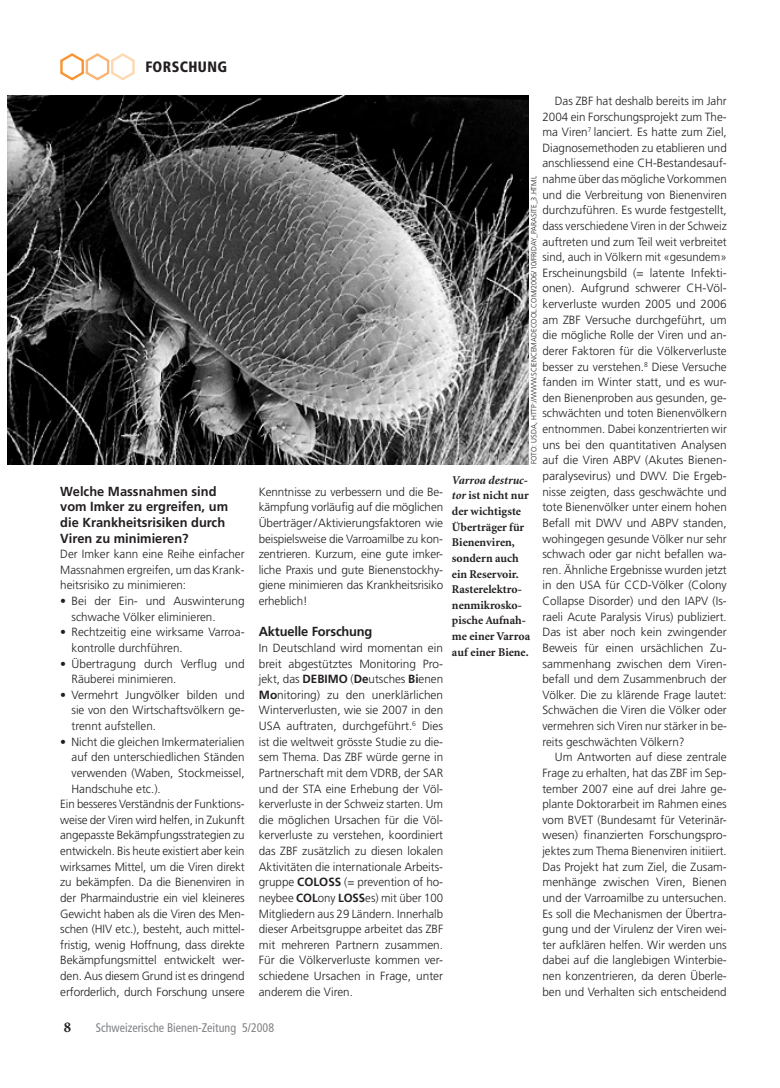
<style>
.page{position:relative;width:780px;height:1088px;background:#fff}
.page>*{position:absolute;margin:0;border:0;box-sizing:border-box;transform-origin:0 0}
.t1{font:900 condensed 15px "Frutiger";letter-spacing:.025em;color:#231f20;scale:.96 1}
.t2{font:700 13.12px/15.6px "Frutiger";color:#231f20}
.t3{font:condensed 12.5px "Frutiger";color:#808285;scale:.96 1}
.t4{font:300 11.88px/15.6px "Frutiger";color:#231f20;text-align:justify}
.t5{font:700 11.88px/15.6px "Minion";color:#231f20}
.t6{font:300 11.88px "Frutiger";color:#231f20;scale:.96 1}
.t7{font:300 7.5px "Frutiger";color:#231f20}
.s1{font-weight:700}
.s2{font-style:italic}
</style>
<div class="page">
<svg style="left:60px;top:53px;width:75px;height:28px"></svg>
<img style="left:7px;top:96px;width:521px;height:368px">
<p class="t1" style="left:145px;top:58px;width:86px">FORSCHUNG</p>
<p class="t2" style="left:60px;top:483px;width:169px">Welche Massnahmen sind vom Imker zu ergreifen, um die Krankheitsrisiken durch<br>Viren zu minimieren?</p>
<p class="t4" style="left:60px;top:546px;width:186px">Der Imker kann eine Reihe einfacher Massnahmen ergreifen, um das Krank&shy;heitsrisiko zu minimieren:</p>
<p class="t4" style="left:71px;top:593px;width:174px;text-indent:-11px">• Bei der Ein- und Auswinterung schwache Völker eliminieren.</p>
<p class="t4" style="left:71px;top:624px;width:175px;text-indent:-11px">• Rechtzeitig eine wirksame Varroa&shy;kontrolle durchführen.</p>
<p class="t4" style="left:71px;top:656px;width:175px;text-indent:-11px">• Übertragung durch Verflug und<br>Räuberei minimieren.</p>
<p class="t4" style="left:71px;top:687px;width:175px;text-indent:-11px">• Vermehrt Jungvölker bilden und sie von den Wirtschaftsvölkern ge&shy;trennt aufstellen.</p>
<p class="t4" style="left:60px;top:734px;width:186px">• Nicht die gleichen Imkermaterialien</p>
<p class="t4" style="left:71px;top:749px;width:174px">auf den unterschiedlichen Ständen</p>
<p class="t4" style="left:71px;top:765px;width:174px">verwenden (Waben, Stockmeissel,</p>
<p class="t4" style="left:71px;top:781px;width:91px">Handschuhe etc.).</p>
<p class="t4" style="left:60px;top:796px;width:186px">Ein besseres Verständnis der Funktions-</p>
<p class="t4" style="left:60px;top:812px;width:186px">weise der Viren wird helfen, in Zukunft</p>
<p class="t4" style="left:60px;top:828px;width:186px">angepasste Bekämpfungsstrategien zu</p>
<p class="t6" style="left:60px;top:844px;width:193px">entwickeln. Bis heute existiert aber kein</p>
<p class="t4" style="left:60px;top:859px;width:186px">wirksames Mittel, um die Viren direkt</p>
<p class="t4" style="left:60px;top:874px;width:186px">zu bekämpfen. Da die Bienenviren in</p>
<p class="t4" style="left:60px;top:890px;width:186px">der Pharmaindustrie ein viel kleineres</p>
<p class="t4" style="left:60px;top:906px;width:186px">Gewicht haben als die Viren des Men-</p>
<p class="t4" style="left:60px;top:921px;width:186px">schen (HIV etc.), besteht, auch mittel-</p>
<p class="t4" style="left:60px;top:937px;width:186px">fristig, wenig Hoffnung, dass direkte</p>
<p class="t4" style="left:60px;top:953px;width:186px">Bekämpfungsmittel entwickelt wer-</p>
<p class="t4" style="left:60px;top:968px;width:186px">den. Aus diesem Grund ist es dringend</p>
<p class="t4" style="left:60px;top:984px;width:186px">erforderlich, durch Forschung unsere</p>
<p class="t4" style="left:259px;top:484px;width:186px">Kenntnisse zu verbessern und die Be&shy;kämpfung vorläufig auf die möglichen Überträger/ Aktivierungsfaktoren wie beispielsweise die Varroamilbe zu kon&shy;zentrieren. Kurzum, eine gute imker&shy;liche Praxis und gute Bienenstockhy&shy;giene minimieren das Krankheitsrisiko erheblich!</p>
<p class="t2" style="left:259px;top:624px;width:115px">Aktuelle Forschung</p>
<p class="t4" style="left:259px;top:640px;width:186px;text-align:left">In Deutschland wird momentan ein breit abgestütztes Monitoring Pro&shy;jekt, das <span class="s1">DEBIMO</span> (<span class="s1">De</span>utsches <span class="s1">Bi</span>enen <span class="s1">Mo</span>nitoring) zu den unerklärlichen Winterverlusten, wie sie 2007 in den USA auftraten, durchgeführt.<sup>6</sup> Dies ist die weltweit grösste Studie zu die&shy;sem Thema. Das ZBF würde gerne in Partnerschaft mit dem VDRB, der SAR und der STA eine Erhebung der Völ&shy;kerverluste in der Schweiz starten. Um die möglichen Ursachen für die Völ&shy;kerverluste zu verstehen, koordiniert das ZBF zusätzlich zu diesen lokalen Aktivitäten die internationale Arbeits&shy;gruppe <span class="s1">COLOSS</span> (= prevention of ho&shy;neybee <span class="s1">COL</span>ony <span class="s1">LOSS</span>es) mit über 100<br>Mitgliedern aus 29 Ländern. Innerhalb dieser Arbeitsgruppe arbeitet das ZBF mit mehreren Partnern zusammen.<br>Für die Völkerverluste kommen ver&shy;schiedene Ursachen in Frage, unter anderem die Viren.</p>
<p class="t4" style="left:542px;top:93px;width:186px;text-indent:12px">Das ZBF hat deshalb bereits im Jahr 2004 ein Forschungsprojekt zum The&shy;ma Viren<sup>7</sup> lanciert. Es hatte zum Ziel, Diagnosemethoden zu etablieren und anschliessend eine CH-Bestandesauf&shy;nahme über das mögliche Vorkommen und die Verbreitung von Bienenviren durchzuführen. Es wurde festgestellt, dass verschiedene Viren in der Schweiz auftreten und zum Teil weit verbreitet sind, auch in Völkern mit «gesundem» Erscheinungsbild (= latente Infekti&shy;onen). Aufgrund schwerer CH-Völ&shy;kerverluste wurden 2005 und 2006 am ZBF Versuche durchgeführt, um die mögliche Rolle der Viren und an&shy;derer Faktoren für die Völkerverluste besser zu verstehen.<sup>8</sup> Diese Versuche fanden im Winter statt, und es wur&shy;den Bienenproben aus gesunden, ge&shy;schwächten und toten Bienenvölkern entnommen. Dabei konzentrierten wir uns bei den quantitativen Analysen auf die Viren ABPV (Akutes Bienen&shy;paralysevirus) und DWV. Die Ergeb&shy;nisse zeigten, dass geschwächte und tote Bienenvölker unter einem hohen Befall mit DWV und ABPV standen, wohingegen gesunde Völker nur sehr schwach oder gar nicht befallen wa&shy;ren. Ähnliche Ergebnisse wurden jetzt in den USA für CCD-Völker (Colony Collapse Disorder) und den IAPV (Is&shy;raeli Acute Paralysis Virus) publiziert.<br>Das ist aber noch kein zwingender Beweis für einen ursächlichen Zu&shy;sammenhang zwischen dem Viren&shy;befall und dem Zusammenbruch der Völker. Die zu klärende Frage lautet:<br>Schwächen die Viren die Völker oder vermehren sich Viren nur stärker in be&shy;reits geschwächten Völkern?</p>
<p class="t4" style="left:542px;top:749px;width:186px;text-indent:12px">Um Antworten auf diese zentrale Frage zu erhalten, hat das ZBF im Sep&shy;tember 2007 eine auf drei Jahre ge&shy;plante Doktorarbeit im Rahmen eines vom BVET (Bundesamt für Veterinär&shy;wesen) finanzierten Forschungspro&shy;jektes zum Thema Bienenviren initiiert.<br>Das Projekt hat zum Ziel, die Zusam&shy;menhänge zwischen Viren, Bienen und der Varroamilbe zu untersuchen.<br>Es soll die Mechanismen der Übertra&shy;gung und der Virulenz der Viren wei&shy;ter aufklären helfen. Wir werden uns dabei auf die langlebigen Winterbie&shy;nen konzentrieren, da deren Überle&shy;ben und Verhalten sich entscheidend</p>
<p class="t7" style="left:529px;top:464px;width:289px;rotate:-90deg">Foto: USDA, http://www.sc ienc emadec ool.c om/2006/10/friday_parasite_3.htmL</p>
<p class="t5" style="left:452px;top:472px;width:80px"><span class="s2">Varroa destruc&shy;tor</span> ist nicht nur der wichtigste<br>Überträger für<br>Bienenviren, sondern auch ein Reservoir.<br>Rasterelektro&shy;nenmikrosko&shy;pische Aufnah&shy;me einer Varroa auf einer Biene.</p>
<p class="t3" style="left:96px;top:1020px;width:187px">Schweizerische Bienen-Zeitung 5/2008</p>
</div>
